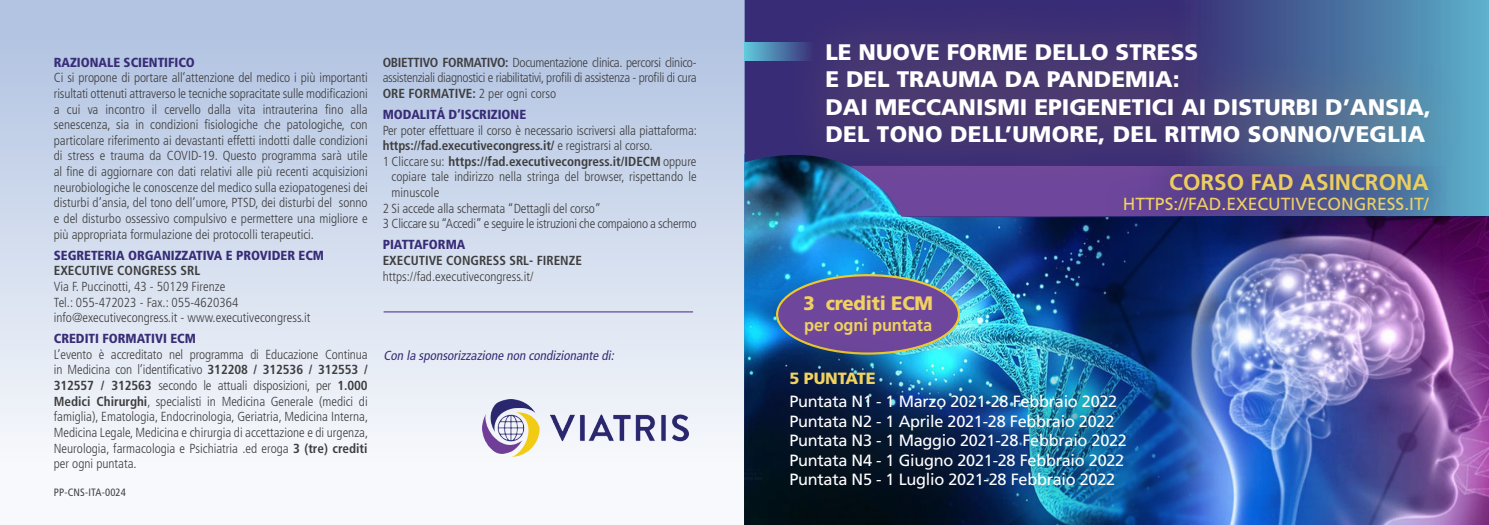
<style>
.page{position:relative;width:1489px;height:525px;background:#fff}
.page>*{position:absolute;margin:0;border:0;box-sizing:border-box;transform-origin:0 0}
.t1{font:900 22.5px/27.5px "Frutiger";color:#fff}
.t2{font:700 22.5px "Frutiger";color:#f0d161}
.t3{font:900 19.5px "Frutiger";letter-spacing:-.01em;color:#f0d161;scale:.95 1}
.t4{font:17.5px "Frutiger";color:#f0d161}
.t5{font:700 17.25px "Frutiger";letter-spacing:-.01em;color:#f0d161;scale:.95 1}
.t6{font:16.25px "Frutiger";letter-spacing:-.015em;color:#fff}
.t7{font:900 16.25px "Frutiger";letter-spacing:-.01em;color:#f0d161}
.testo{font:300 condensed 13.12px/15.6px "Frutiger";color:#3e3e3f;text-align:justify}
.testo-2{font:300 condensed 13.12px/15.6px "Frutiger";letter-spacing:-.025em;color:#3e3e3f}
.testo-3{font:700 condensed 13.12px "Frutiger";color:#3e3e3f}
.TITOLETTI_RETRO{font:900 condensed 13.12px "Frutiger";color:#382c77}
.testo-4{font:300 condensed 13.12px "Frutiger";letter-spacing:-.02em;color:#3e3e3f}
.testo-5{font:900 condensed 13.12px "Frutiger";color:#382c77}
.TESTO_PROGRAMMA{font:italic condensed 13.12px "Frutiger";color:#382c77}
.TITOLETTI_RETRO-2{font:condensed 10.62px "Frutiger";letter-spacing:.015em;color:#3e3e3f}
.s1{font-weight:700}
.s2{font-weight:300}
</style>
<div class="page">
<img style="left:744px;top:218px;width:249px;height:306px">
<svg style="left:744px;top:0;width:744px;height:218px;background:#3b6598"></svg>
<svg style="left:850px;top:166px;width:638px;height:50px;background:#6167ac"></svg>
<div style="left:0;top:0;width:744px;height:524px;background:linear-gradient(to bottom,#aec1e0,#fefefe)"></div>
<img style="left:482px;top:399px;width:206px;height:57px">
<hr style="left:383px;top:311px;width:310px;height:1px;background:#6e479c">
<img style="left:993px;top:216px;width:495px;height:308px">
<div style="left:1101px;top:174px;width:348px;height:59px;background:#0b2e4d;opacity:.52"></div>
<div style="left:777px;top:275px;width:181px;height:78px;background:#6e479c;border-radius:50%"></div>
<div style="left:779px;top:0;width:690px;height:189px;background:#b89048;opacity:.49"></div>
<div style="left:752px;top:333px;width:409px;height:191px;background:#231f20;opacity:.8"></div>
<div style="left:744px;top:42px;width:69px;height:18px;background:linear-gradient(to right,#60cade,#3a3078)"></div>
<p class="TITOLETTI_RETRO" style="left:54px;top:54px;width:142px">RAZIONALE SCIENTIFICO</p>
<p class="testo" style="left:54px;top:70px;width:315px">Ci si propone di portare all’attenzione del medico i più importanti risultati ottenuti attraverso le tecniche sopracitate sulle modificazioni a cui va incontro il cervello dalla vita intrauterina fino alla senescenza, sia in condizioni fisiologiche che patologiche, con particolare riferimento ai devastanti effetti indotti dalle condizioni di stress e trauma da COVID-19. Questo programma sarà utile al fine di aggiornare con dati relativi alle più recenti acquisizioni neurobiologiche le conoscenze del medico sulla eziopatogenesi dei disturbi d’ansia, del tono dell’umore, PTSD, dei disturbi del sonno e del disturbo ossessivo compulsivo e permettere una migliore e più appropriata formulazione dei protocolli terapeutici.</p>
<p class="testo-5" style="left:54px;top:247px;width:272px">SEGRETERIA ORGANIZZATIVA E PROVIDER ECM</p>
<p class="testo-3" style="left:54px;top:263px;width:148px">EXECUTIVE CONGRESS SRL</p>
<p class="testo" style="left:54px;top:278px;width:173px">Via F. Puccinotti, 43 - 50129 Firenze</p>
<p class="testo" style="left:54px;top:294px;width:186px">Tel.: 055-472023 - Fax.: 055-4620364</p>
<p class="testo" style="left:54px;top:310px;width:258px">info@executivecongress.it - www.executivecongress.it</p>
<p class="TITOLETTI_RETRO" style="left:54px;top:330px;width:143px">CREDITI FORMATIVI ECM</p>
<p class="testo" style="left:54px;top:346px;width:316px">L’evento è accreditato nel programma di Educazione Continua in Medicina con l’identificativo <span class="s1">312208 / 312536 / 312553 / 312557 / 312563</span> secondo le attuali disposizioni, per <span class="s1">1.000<br>Medici Chirurghi</span>, specialisti in Medicina Generale (medici di famiglia), Ematologia, Endocrinologia, Geriatria, Medicina Interna, Medicina Legale, Medicina e chirurgia di accettazione e di urgenza, Neurologia, farmacologia e Psichiatria .ed eroga <span class="s1">3 (tre) crediti </span>per ogni puntata.</p>
<p class="TITOLETTI_RETRO-2" style="left:54px;top:485px;width:74px">PP-CNS-ITA-0024</p>
<p class="testo-2" style="left:382px;top:54px;width:315px"><span class="s1">OBIETTIVO FORMATIVO:</span> Documentazione clinica. percorsi clinico&shy;assistenziali diagnostici e riabilitativi, profili di assistenza - profili di cura</p>
<p class="testo-3" style="left:382px;top:85px;width:175px">ORE FORMATIVE: <span class="s2">2 per ogni corso</span></p>
<p class="TITOLETTI_RETRO" style="left:382px;top:106px;width:145px">MODALITÁ D’ISCRIZIONE</p>
<p class="testo" style="left:382px;top:122px;width:316px">Per poter effettuare il corso è necessario iscriversi alla piattaforma: <span class="s1">https://fad.executivecongress.it/</span> e registrarsi al corso.</p>
<p class="testo" style="left:391px;top:153px;width:306px;text-indent:-9px">1 Cliccare su: <span class="s1">https://fad.executivecongress.it/IDECM</span> oppure copiare tale indirizzo nella stringa del browser, rispettando le minuscole</p>
<p class="testo" style="left:382px;top:200px;width:220px">2 Si accede alla schermata “Dettagli del corso”</p>
<p class="testo-4" style="left:382px;top:216px;width:315px">3 Cliccare su “Accedi” e seguire le istruzioni che compaiono a schermo</p>
<p class="testo-5" style="left:382px;top:237px;width:84px">PIATTAFORMA</p>
<p class="testo-3" style="left:382px;top:252px;width:201px">EXECUTIVE CONGRESS SRL- FIRENZE</p>
<p class="testo" style="left:382px;top:268px;width:152px">https://fad.executivecongress.it/</p>
<p class="TESTO_PROGRAMMA" style="left:383px;top:347px;width:234px">Con la sponsorizzazione non condizionante di:</p>
<p class="t1" style="left:825px;top:37px;width:374px">LE NUOVE FORME DELLO STRESS<br>E DEL TRAUMA DA PANDEMIA:</p>
<p class="t1" style="left:825px;top:92px;width:607px">DAI MECCANISMI EPIGENETICI AI DISTURBI D’ANSIA,<br>DEL TONO DELL’UMORE, DEL RITMO SONNO/VEGLIA</p>
<p class="t3" style="left:803px;top:291px;width:138px">3 crediti ECM</p>
<p class="t5" style="left:804px;top:315px;width:136px">per ogni puntata</p>
<p class="t2" style="left:1169px;top:169px;width:261px">CORSO FAD ASINCRONA</p>
<p class="t4" style="left:1122px;top:193px;width:307px">HTTPS://FAD.EXECUTIVECONGRESS.IT/</p>
<p class="t7" style="left:789px;top:368px;width:88px">5 PUNTATE</p>
<p class="t6" style="left:789px;top:392px;width:329px">Puntata N1 - 1 Marzo 2021-28 Febbraio 2022</p>
<p class="t6" style="left:789px;top:411px;width:326px">Puntata N2 - 1 Aprile 2021-28 Febbraio 2022</p>
<p class="t6" style="left:789px;top:431px;width:339px">Puntata N3 - 1 Maggio 2021-28 Febbraio 2022</p>
<p class="t6" style="left:789px;top:450px;width:336px">Puntata N4 - 1 Giugno 2021-28 Febbraio 2022</p>
<p class="t6" style="left:789px;top:470px;width:327px">Puntata N5 - 1 Luglio 2021-28 Febbraio 2022</p>
</div>
